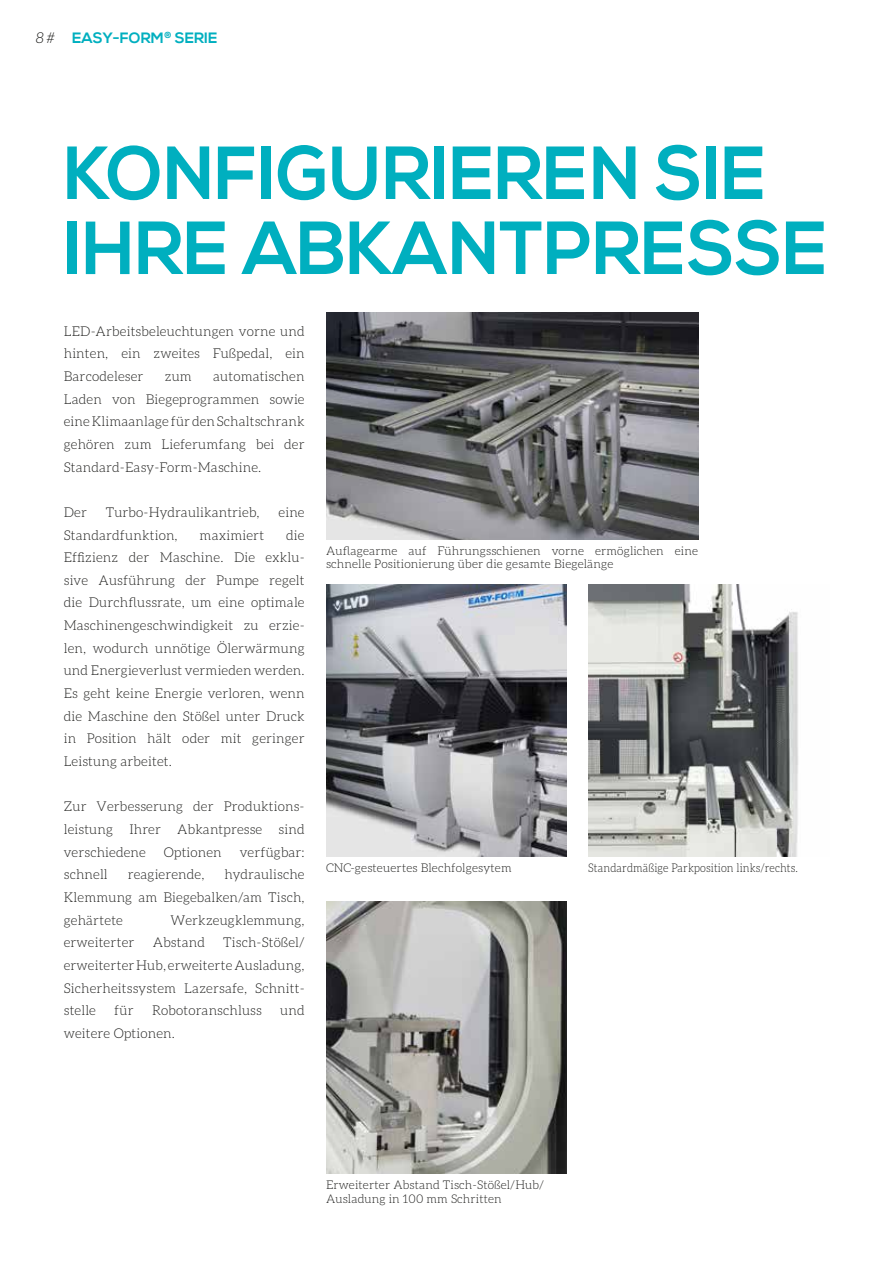
<style>
.page{position:relative;width:893px;height:1263px;background:#fff}
.page>*{position:absolute;margin:0;border:0;box-sizing:border-box;transform-origin:0 0}
.t1{font:700 75px/75px "Nexa";color:#00afbf;scale:.96 1}
.t2{font:700 15px "Nexa";color:#00afbf}
.t3{font:300 13.5px/22.6px "Aleo";letter-spacing:.01em;color:#1d1d1b;text-align:justify}
.t4{font:300 12px/13.5px "Aleo";letter-spacing:.01em;color:#1d1d1b}
.t5{font:300 12px "Aleo";letter-spacing:.01em;color:#1d1d1b;scale:.9 1}
.s1{font-family:"Aleo";font-weight:300;font-style:italic;color:#1d1d1b}
</style>
<div class="page">
<img style="left:588px;top:585px;width:210px;height:272px">
<img style="left:326px;top:313px;width:372px;height:226px">
<img style="left:326px;top:585px;width:241px;height:272px">
<img style="left:326px;top:902px;width:241px;height:272px">
<p class="t2" style="left:36px;top:29px;width:183px"><span class="s1">8 #</span> EASY-FORM<sup>®</sup> SERIE</p>
<h1 class="t1" style="left:64px;top:138px;width:797px">KONFIGURIEREN SIE<br>IHRE ABKANTPRESSE</h1>
<p class="t3" style="left:64px;top:319px;width:242px">LED-Arbeitsbeleuchtungen vorne und hinten, ein zweites Fußpedal, ein Barcodeleser</p>
<p class="t3" style="left:64px;top:365px;width:242px;text-indent:149px">automatischen Laden von Biegeprogrammen sowie eine Klimaanlage für den Schaltschrank gehören zum Lieferumfang bei der Standard-Easy-Form-Maschine.</p>
<p class="t3" style="left:64px;top:501px;width:25px">Der</p>
<p class="t3" style="left:106px;top:501px;width:155px">Turbo-Hydraulikantrieb,</p>
<p class="t3" style="left:279px;top:501px;width:28px">eine</p>
<p class="t3" style="left:64px;top:523px;width:115px">Standardfunktion,</p>
<p class="t3" style="left:200px;top:523px;width:66px">maximiert</p>
<p class="t3" style="left:165px;top:365px;width:29px">zum</p>
<p class="t3" style="left:64px;top:523px;width:242px;text-indent:222px">die Effizienz der Maschine. Die exklu&shy;sive Ausführung der Pumpe regelt die Durchflussrate, um eine optimale Maschinengeschwindigkeit zu erzie&shy;len, wodurch unnötige Ölerwärmung und Energieverlust vermieden werden.<br>Es geht keine Energie verloren, wenn die Maschine den Stößel unter Druck in Position hält oder mit geringer Leistung arbeitet.</p>
<p class="t3" style="left:64px;top:795px;width:242px">Zur Verbesserung der Produktions&shy;leistung Ihrer Abkantpresse sind verschiedene</p>
<p class="t3" style="left:164px;top:840px;width:59px">Optionen</p>
<p class="t3" style="left:240px;top:840px;width:66px">verfügbar:</p>
<p class="t3" style="left:64px;top:863px;width:242px;text-indent:161px">hydraulische Klemmung am Biegebalken/am Tisch, gehärtete</p>
<p class="t3" style="left:64px;top:863px;width:45px">schnell</p>
<p class="t3" style="left:128px;top:863px;width:78px">reagierende,</p>
<p class="t3" style="left:170px;top:908px;width:136px">Werkzeugklemmung,</p>
<p class="t3" style="left:64px;top:931px;width:72px">erweiterter</p>
<p class="t3" style="left:153px;top:931px;width:54px">Abstand</p>
<p class="t3" style="left:64px;top:931px;width:242px;text-indent:159px">Tisch-Stößel/ erweiterter Hub, erweiterte Ausladung, Sicherheitssystem Lazersafe, Schnitt&shy;stelle</p>
<p class="t3" style="left:114px;top:999px;width:21px">für</p>
<p class="t3" style="left:152px;top:999px;width:111px">Robotoranschluss</p>
<p class="t3" style="left:280px;top:999px;width:26px">und</p>
<p class="t3" style="left:64px;top:1022px;width:113px">weitere Optionen.</p>
<p class="t4" style="left:326px;top:544px;width:373px">Auflagearme auf Führungsschienen vorne ermöglichen eine schnelle Positionierung über die gesamte Biegelänge</p>
<p class="t4" style="left:326px;top:861px;width:187px">CNC-gesteuertes Blechfolgesytem</p>
<p class="t5" style="left:588px;top:861px;width:235px">Standardmäßige Parkposition links/rechts.</p>
<p class="t4" style="left:326px;top:1178px;width:220px">Erweiterter Abstand Tisch-Stößel/Hub/<br>Ausladung in 100 mm Schritten</p>
</div>
